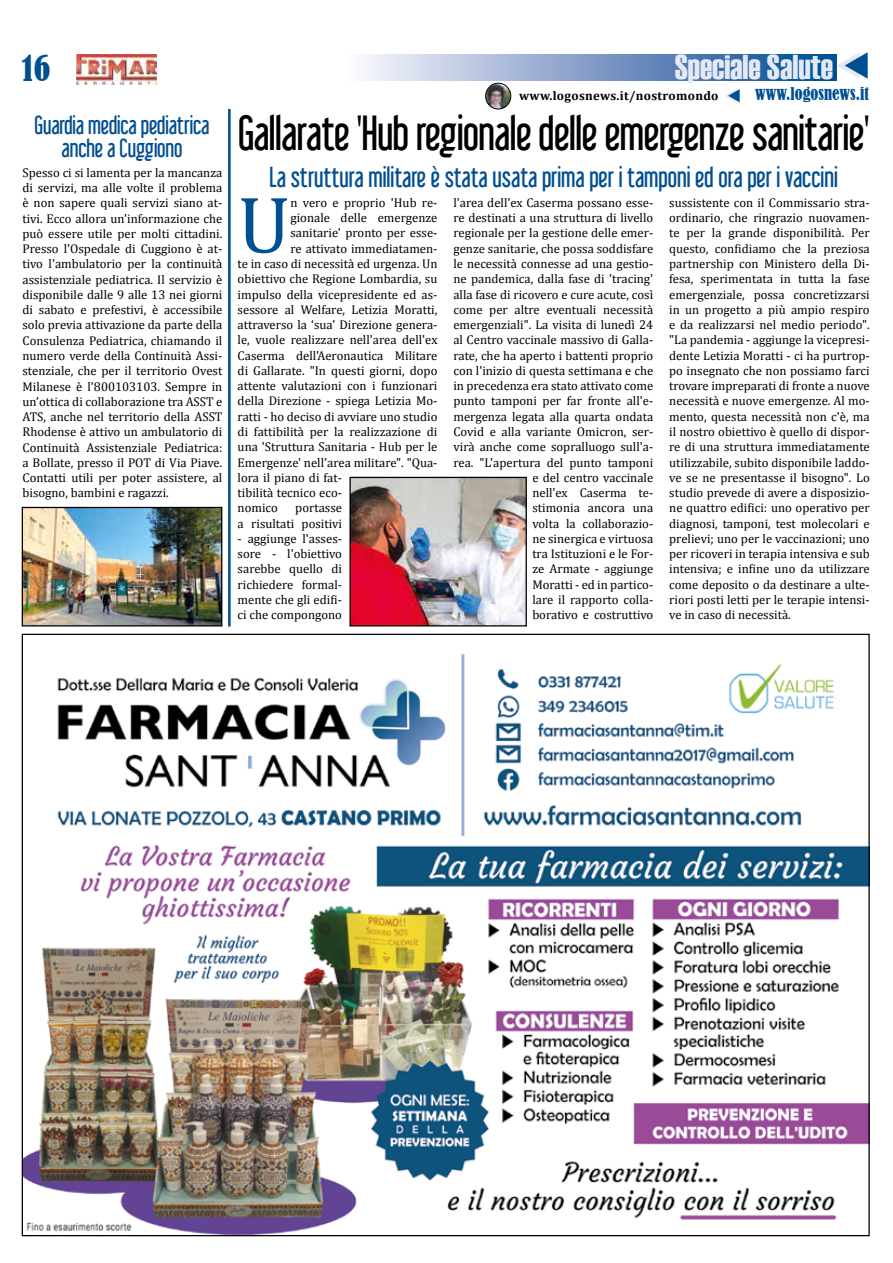
<style>
.page{position:relative;width:893px;height:1263px;background:#fff}
.page>*{position:absolute;margin:0;border:0;box-sizing:border-box;transform-origin:0 0}
.t1{font:81.45px "Cambria";color:#004f91}
.t2{font:43.2px "Libel Suit";letter-spacing:-.01em;color:#000}
.t3{font:34.35px "Haettenschweiler";color:#e6e9f5}
.t4{font:condensed 33.15px "Bernard";color:#004f91}
.t5{font:25.5px "Libel Suit";color:#004f91}
.t6{font:22.95px/23px "Libel Suit";letter-spacing:-.005em;color:#004f91;text-align:center}
.t7{font:condensed 16.5px "Bernard";color:#004f91}
.t8{font:12.75px/15.3px "Cambria";color:#000;text-align:justify}
.t9{font:700 12.75px "Cambria";letter-spacing:.025em;color:#000}
</style>
<div class="page">
<hr style="left:228px;top:109px;width:3px;height:517px;background:#004f91">
<img style="left:24px;top:653px;width:844px;height:581px">
<img style="left:351px;top:479px;width:174px;height:145px">
<div style="left:349px;top:477px;width:178px;height:149px;border:1px solid #000"></div>
<img style="left:24px;top:509px;width:196px;height:115px">
<div style="left:22px;top:507px;width:200px;height:119px;border:1px solid #000"></div>
<svg style="left:364px;top:54px;width:473px;height:26px;background:#7a9bc5"></svg>
<img style="left:486px;top:83px;width:25px;height:26px">
<div style="left:485px;top:83px;width:26px;height:26px;border:1px solid #000;border-radius:50%"></div>
<img style="left:77px;top:55px;width:79px;height:29px">
<svg style="left:836px;top:54px;width:1px;height:25px"></svg>
<h3 class="t4" style="left:22px;top:49px;width:30px">16</h3>
<h3 class="t3" style="left:675px;top:48px;width:160px">Speciale Salute</h3>
<p class="t9" style="left:519px;top:86px;width:201px">www.logosnews.it/nostromondo</p>
<p class="t7" style="left:755px;top:85px;width:115px">www.logosnews.it</p>
<h3 class="t6" style="left:35px;top:114px;width:176px">Guardia medica pediatrica anche a Cuggiono</h3>
<p class="t8" style="left:23px;top:165px;width:201px">Spesso ci si lamenta per la mancanza di servizi, ma alle volte il problema è non sapere quali servizi siano at&shy;tivi. Ecco allora un'informazione che può essere utile per molti cittadini.<br>Presso l'Ospedale di Cuggiono è at&shy;tivo l'ambulatorio per la continuità assistenziale pediatrica. Il servizio è disponibile dalle 9 alle 13 nei giorni di sabato e prefestivi, è accessibile solo previa attivazione da parte della Consulenza Pediatrica, chiamando il numero verde della Continuità Assi&shy;stenziale, che per il territorio Ovest Milanese è l'800103103. Sempre in un’ottica di collaborazione tra ASST e ATS, anche nel territorio della ASST Rhodense è attivo un ambulatorio di Continuità Assistenziale Pediatrica: a Bollate, presso il POT di Via Piave.<br>Contatti utili per poter assistere, al bisogno, bambini e ragazzi.</p>
<h2 class="t2" style="left:238px;top:108px;width:633px">Gallarate 'Hub regionale delle emergenze sanitarie'</h2>
<h3 class="t5" style="left:269px;top:162px;width:570px">La struttura militare è stata usata prima per i tamponi ed ora per i vaccini</h3>
<h1 class="t1" style="left:238px;top:177px;width:54px">U</h1>
<p class="t8" style="left:290px;top:195px;width:149px">n vero e proprio 'Hub re-</p>
<p class="t8" style="left:453px;top:195px;width:201px;text-align:right">l'area dell'ex Caserma possano esse&shy;re destinati a una struttura di livello regionale per la gestione delle emer&shy;genze sanitarie, che possa soddisfare le necessità connesse ad una gestio&shy;ne pandemica, dalla fase di 'tracing' alla fase di ricovero e cure acute, così come per altre eventuali necessità emergenziali". La visita di lunedì 24 al Centro vaccinale massivo di Galla&shy;rate, che ha aperto i battenti proprio con l'inizio di questa settimana e che in precedenza era stato attivato come punto tamponi per far fronte all'e&shy;mergenza legata alla quarta ondata<br>Covid e alla variante Omicron, ser&shy;virà anche come sopralluogo sull'a&shy;rea. "L'apertura del punto tamponi e del centro vaccinale<br>nell'ex Caserma te-<br>stimonia ancora una<br>volta la collaborazio-<br>ne sinergica e virtuosa<br>tra Istituzioni e le For-<br>ze Armate - aggiunge<br>Moratti - ed in partico-<br>lare il rapporto colla-<br>borativo e costruttivo</p>
<p class="t8" style="left:669px;top:195px;width:202px">sussistente con il Commissario stra&shy;ordinario, che ringrazio nuovamen&shy;te per la grande disponibilità. Per questo, confidiamo che la preziosa partnership con Ministero della Di&shy;fesa, sperimentata in tutta la fase emergenziale, possa concretizzarsi in un progetto a più ampio respiro e da realizzarsi nel medio periodo". "La pandemia - aggiunge la vicepresi&shy;dente Letizia Moratti - ci ha purtrop&shy;po insegnato che non possiamo farci trovare impreparati di fronte a nuove necessità e nuove emergenze. Al mo&shy;mento, questa necessità non c'è, ma il nostro obiettivo è quello di dispor&shy;re di una struttura immediatamente utilizzabile, subito disponibile laddo&shy;ve se ne presentasse il bisogno". Lo studio prevede di avere a disposizio&shy;ne quattro edifici: uno operativo per diagnosi, tamponi, test molecolari e prelievi; uno per le vaccinazioni; uno per ricoveri in terapia intensiva e sub intensiva; e infine uno da utilizzare come deposito o da destinare a ulte&shy;riori posti letti per le terapie intensi&shy;ve in caso di necessità.</p>
<p class="t8" style="left:290px;top:210px;width:149px">gionale delle emergenze</p>
<p class="t8" style="left:290px;top:225px;width:149px">sanitarie' pronto per esse-</p>
<p class="t8" style="left:290px;top:241px;width:149px">re attivato immediatamen-</p>
<p class="t8" style="left:238px;top:256px;width:201px">te in caso di necessità ed urgenza. Un</p>
<p class="t8" style="left:238px;top:271px;width:201px">obiettivo che Regione Lombardia, su</p>
<p class="t8" style="left:238px;top:286px;width:201px">impulso della vicepresidente ed as-</p>
<p class="t8" style="left:238px;top:302px;width:201px">sessore al Welfare, Letizia Moratti,</p>
<p class="t8" style="left:238px;top:317px;width:201px">attraverso la ‘sua’ Direzione genera-</p>
<p class="t8" style="left:238px;top:332px;width:201px">le, vuole realizzare nell'area dell'ex</p>
<p class="t8" style="left:238px;top:348px;width:201px">Caserma dell'Aeronautica Militare</p>
<p class="t8" style="left:238px;top:363px;width:201px">di Gallarate. "In questi giorni, dopo</p>
<p class="t8" style="left:238px;top:378px;width:201px">attente valutazioni con i funzionari</p>
<p class="t8" style="left:238px;top:393px;width:201px">della Direzione - spiega Letizia Mo-</p>
<p class="t8" style="left:238px;top:409px;width:201px">ratti - ho deciso di avviare uno studio</p>
<p class="t8" style="left:238px;top:424px;width:201px">di fattibilità per la realizzazione di</p>
<p class="t8" style="left:238px;top:439px;width:201px">una 'Struttura Sanitaria - Hub per le</p>
<p class="t8" style="left:238px;top:454px;width:201px">Emergenze' nell'area militare". "Qua-</p>
<p class="t8" style="left:238px;top:470px;width:106px">lora il piano di fat-</p>
<p class="t8" style="left:238px;top:485px;width:106px">tibilità tecnico eco-</p>
<p class="t8" style="left:238px;top:500px;width:42px">nomico</p>
<p class="t8" style="left:238px;top:500px;width:106px;text-align:right">portasse<br>a risultati positivi</p>
<p class="t8" style="left:238px;top:531px;width:106px">- aggiunge l'asses&shy;sore - l'obiettivo sarebbe quello di richiedere formal&shy;mente che gli edifi&shy;ci che compongono</p>
</div>
